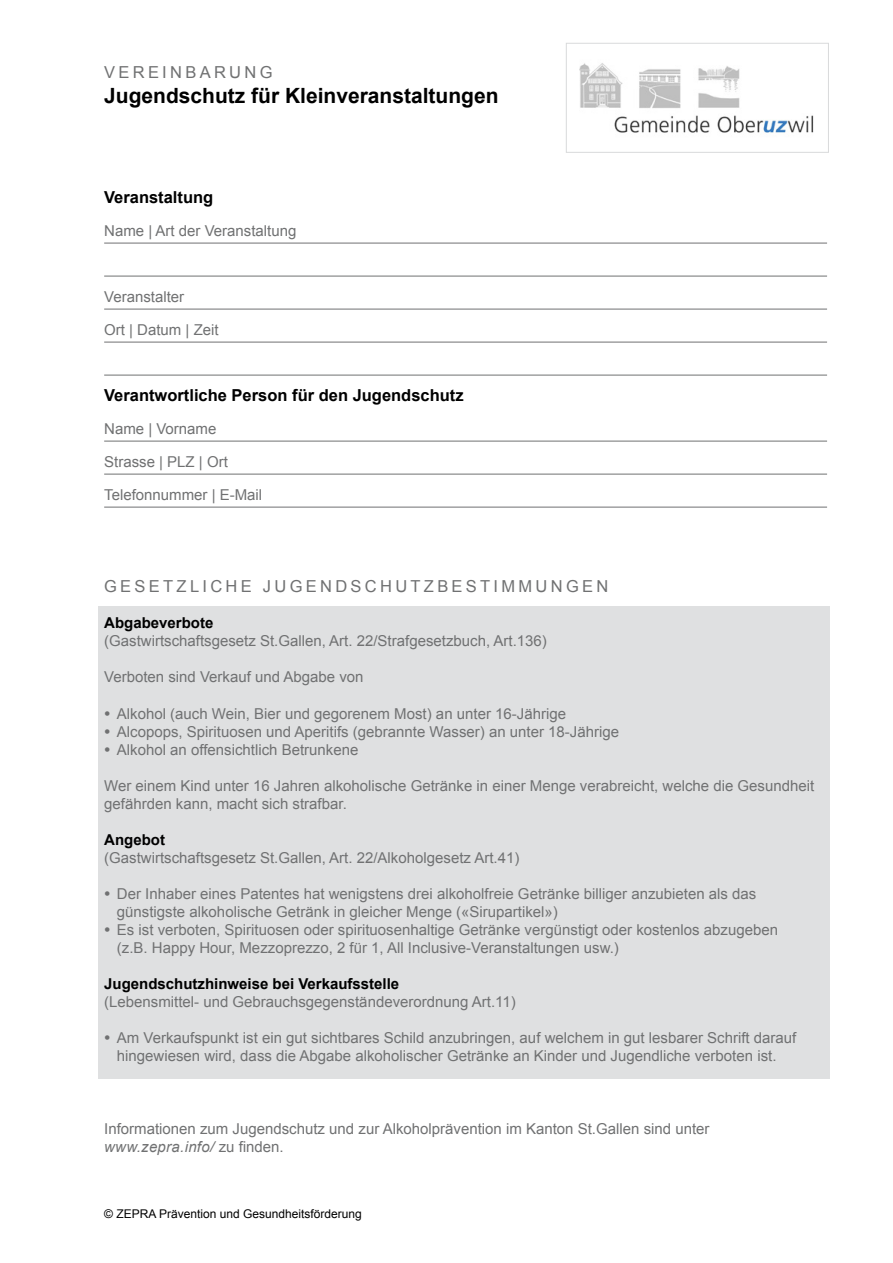
<style>
.page{position:relative;width:893px;height:1263px;background:#fff}
.page>*{position:absolute;margin:0;border:0;box-sizing:border-box;transform-origin:0 0}
.t1{font:700 21px "Arial";color:#000}
.t2{font:700 16.5px "Arial";color:#000}
.t3{font:16.5px "Arial";letter-spacing:.2em;color:#707172}
.t4{font:15px/18px "Arial";color:#707172}
.t5{font:700 15px "Arial";color:#000}
.t6{font:12px "Arial";color:#000}
.s1{font-size:18px}
.s2{font-style:italic}
</style>
<div class="page">
<div style="left:98px;top:606px;width:731px;height:472px;background:#dfe0e1"></div>
<hr style="left:104px;top:507px;width:723px;height:1px;background:#707172">
<hr style="left:104px;top:474px;width:723px;height:1px;background:#707172">
<hr style="left:104px;top:441px;width:723px;height:1px;background:#707172">
<hr style="left:104px;top:375px;width:723px;height:1px;background:#707172">
<hr style="left:104px;top:342px;width:723px;height:1px;background:#707172">
<hr style="left:104px;top:309px;width:723px;height:1px;background:#707172">
<hr style="left:104px;top:276px;width:723px;height:1px;background:#707172">
<hr style="left:104px;top:243px;width:723px;height:1px;background:#707172">
<img style="left:579px;top:63px;width:235px;height:70px">
<div style="left:566px;top:43px;width:263px;height:110px;border:1px solid #d9dadb"></div>
<p class="t3" style="left:104px;top:61px;width:170px">VEREINBARUNG</p>
<h1 class="t1" style="left:104px;top:82px;width:396px">Jugendschutz für Kleinveranstaltungen</h1>
<p class="t2" style="left:104px;top:187px;width:111px">Veranstaltung</p>
<p class="t4" style="left:104px;top:222px;width:194px">Name | Art der Veranstaltung</p>
<p class="t4" style="left:104px;top:288px;width:82px">Veranstalter</p>
<p class="t4" style="left:104px;top:321px;width:116px">Ort | Datum | Zeit</p>
<p class="t2" style="left:104px;top:385px;width:361px">Verantwortliche Person für den Jugendschutz</p>
<p class="t4" style="left:104px;top:420px;width:114px">Name | Vorname</p>
<p class="t4" style="left:104px;top:453px;width:125px">Strasse | PLZ | Ort</p>
<p class="t4" style="left:104px;top:486px;width:160px">Telefonnummer | E-Mail</p>
<p class="t3" style="left:104px;top:576px;width:506px">GESETZLICHE JUGENDSCHUTZBESTIMMUNGEN</p>
<p class="t5" style="left:104px;top:613px;width:111px">Abgabeverbote</p>
<p class="t4" style="left:104px;top:632px;width:444px">(Gastwirtschaftsgesetz St.Gallen, Art. 22/Strafgesetzbuch, Art.136)</p>
<p class="t4" style="left:104px;top:668px;width:261px">Verboten sind Verkauf und Abgabe von</p>
<p class="t4" style="left:104px;top:704px;width:463px"><span class="s1">•</span> Alkohol (auch Wein, Bier und gegorenem Most) an unter 16-Jährige</p>
<p class="t4" style="left:104px;top:722px;width:516px"><span class="s1">•</span> Alcopops, Spirituosen und Aperitifs (gebrannte Wasser) an unter 18-Jährige</p>
<p class="t4" style="left:104px;top:740px;width:256px"><span class="s1">•</span> Alkohol an offensichtlich Betrunkene</p>
<p class="t4" style="left:104px;top:776px;width:712px">Wer einem Kind unter 16 Jahren alkoholische Getränke in einer Menge verabreicht, welche die Gesundheit gefährden kann, macht sich strafbar.</p>
<p class="t5" style="left:104px;top:829px;width:62px">Angebot</p>
<p class="t4" style="left:104px;top:848px;width:417px">(Gastwirtschaftsgesetz St.Gallen, Art. 22/Alkoholgesetz Art.41)</p>
<p class="t4" style="left:117px;top:884px;width:641px;text-indent:-13px"><span class="s1">•</span> Der Inhaber eines Patentes hat wenigstens drei alkoholfreie Getränke billiger anzubieten als das günstigste alkoholische Getränk in gleicher Menge («Sirupartikel»)</p>
<p class="t4" style="left:117px;top:920px;width:663px;text-indent:-13px"><span class="s1">•</span> Es ist verboten, Spirituosen oder spirituosenhaltige Getränke vergünstigt oder kostenlos abzugeben (z.B. Happy Hour, Mezzoprezzo, 2 für 1, All Inclusive-Veranstaltungen usw.)</p>
<p class="t5" style="left:104px;top:973px;width:297px">Jugendschutzhinweise bei Verkaufsstelle</p>
<p class="t4" style="left:104px;top:992px;width:413px">(Lebensmittel- und Gebrauchsgegenständeverordnung Art.11)</p>
<p class="t4" style="left:104px;top:1028px;width:694px;text-align:center"><span class="s1">•</span> Am Verkaufspunkt ist ein gut sichtbares Schild anzubringen, auf welchem in gut lesbarer Schrift darauf hingewiesen wird, dass die Abgabe alkoholischer Getränke an Kinder und Jugendliche verboten ist.</p>
<p class="t4" style="left:104px;top:1119px;width:607px">Informationen zum Jugendschutz und zur Alkoholprävention im Kanton St.Gallen sind unter <span class="s2">www.zepra.info/</span> zu finden.</p>
<p class="t6" style="left:104px;top:1205px;width:259px">© ZEPRA Prävention und Gesundheitsförderung</p>
</div>
